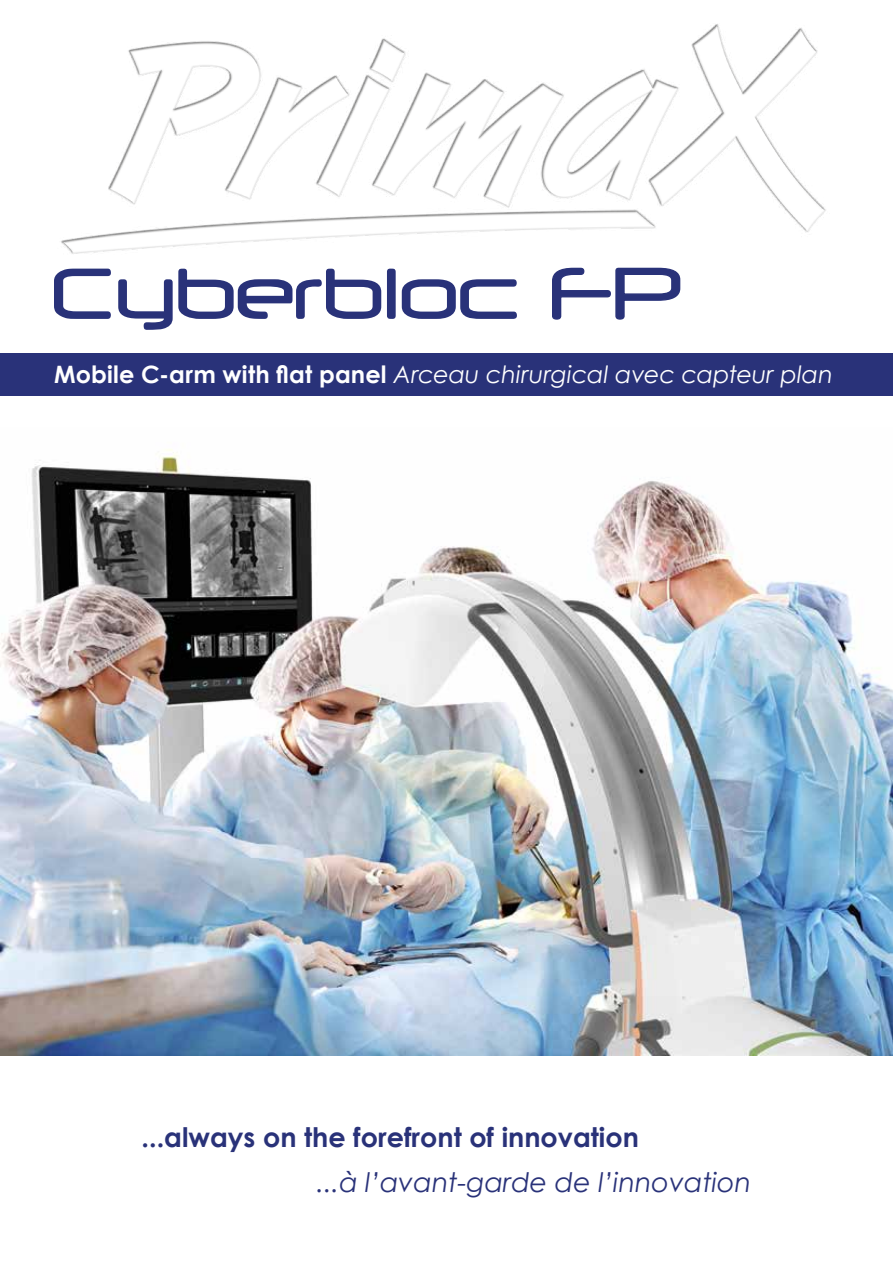
<style>
.page{position:relative;width:893px;height:1263px;background:#fff}
.page>*{position:absolute;margin:0;border:0;box-sizing:border-box;transform-origin:0 0}
.t1{font:72px "Neuropol X Free";color:#293279;scale:1.06 1}
.t2{font:700 27px "Century Gothic";color:#293279}
.t3{font:italic 27px "Century Gothic";color:#293279}
.t4{font:italic 24px "Century Gothic";color:#fff}
.s1{font-weight:700;font-style:normal}
</style>
<div class="page">
<img style="left:0;top:449px;width:893px;height:606px">
<img style="left:61px;top:24px;width:765px;height:230px">
<div style="left:0;top:353px;width:893px;height:42px;background:#293279"></div>
<svg style="left:54px;top:269px;width:463px;height:61px"></svg>
<svg style="left:552px;top:267px;width:129px;height:53px"></svg>
<h1 class="t1" style="left:546px;top:247px;width:131px">FP</h1>
<p class="t4" style="left:54px;top:358px;width:780px"><span class="s1">Mobile C-arm with flat panel</span> Arceau chirurgical avec capteur plan</p>
<p class="t2" style="left:142px;top:1117px;width:499px">...always on the forefront of innovation</p>
<p class="t3" style="left:317px;top:1163px;width:436px">...à l’avant-garde de l’innovation</p>
</div>
